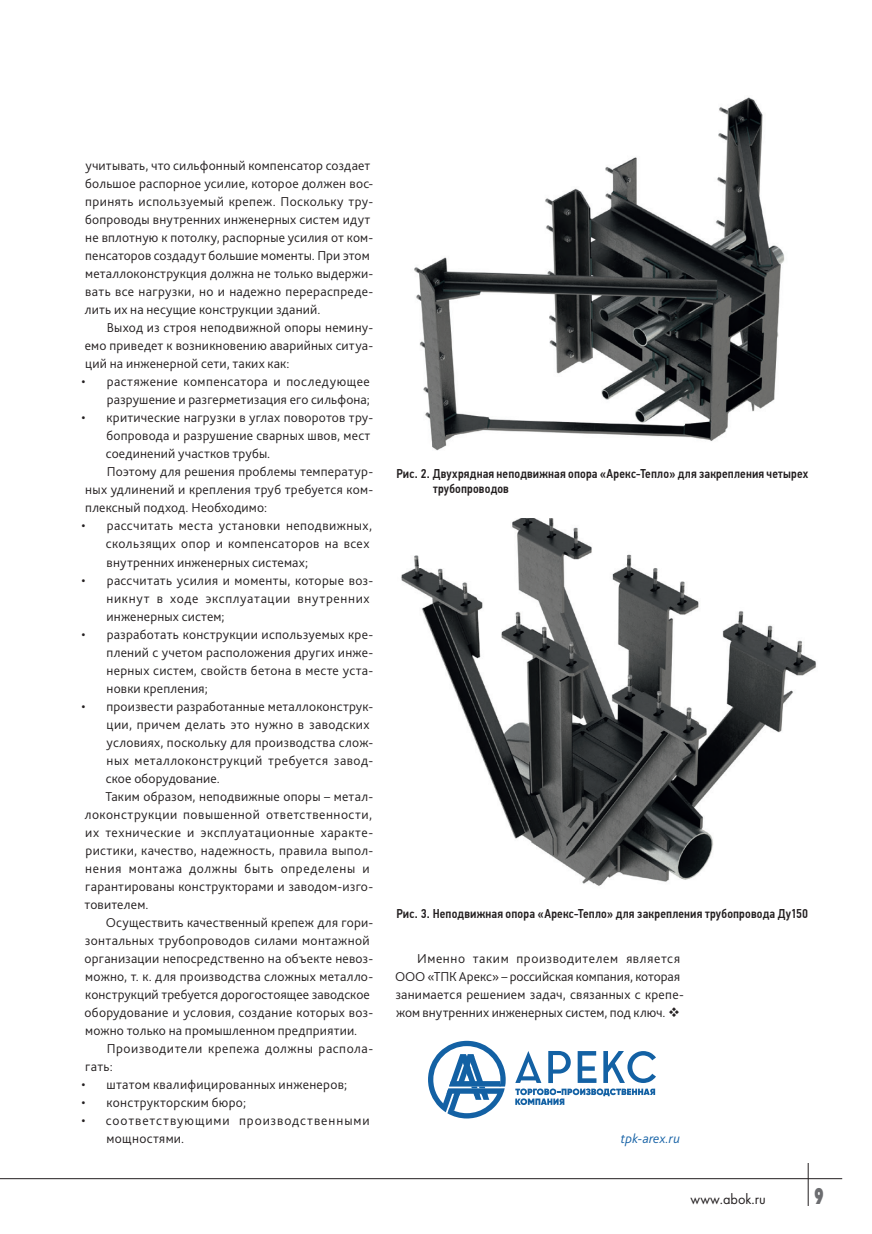
<style>
.page{position:relative;width:872px;height:1234px;background:#fff}
.page>*{position:absolute;margin:0;border:0;box-sizing:border-box;transform-origin:0 0}
.t1{font:22.5px "Futura Futuris XC";color:#6c6d70;scale:.6 1}
.t2{font:15px "Futura";color:#231f20;scale:.95 1}
._04-body_text{font:300 13.5px/18px "Bliss Pro";letter-spacing:.015em;color:#231f20}
._04-body_text-2{font:300 13.5px/18px "Bliss Pro";letter-spacing:.07em;color:#231f20}
._04-body_text-3{font:300 13.5px/18px "Bliss Pro";letter-spacing:.04em;color:#231f20}
._04-body_text-4{font:italic 300 13.5px "Bliss Pro";letter-spacing:.01em;color:#1561a5}
._08-podpis_photo{font:500 12.75px/15px "PF Din Text Cond Pro";letter-spacing:.01em;color:#231f20}
</style>
<div class="page">
<hr style="left:0;top:1177px;width:842px;height:1px;background:#231f20">
<hr style="left:808px;top:1162px;width:1px;height:43px;background:#231f20">
<img style="left:414px;top:97px;width:371px;height:354px">
<img style="left:401px;top:518px;width:415px;height:368px">
<svg style="left:428px;top:1040px;width:77px;height:78px"></svg>
<svg style="left:515px;top:1051px;width:26px;height:31px"></svg>
<svg style="left:548px;top:1051px;width:23px;height:31px"></svg>
<svg style="left:577px;top:1051px;width:19px;height:31px"></svg>
<svg style="left:603px;top:1051px;width:53px;height:31px"></svg>
<svg style="left:515px;top:1088px;width:140px;height:16px"></svg>
<p class="_04-body_text" style="left:85px;top:156px;width:290px">учитывать, что сильфонный компенсатор создает большое распорное усилие, которое должен вос&shy;принять используемый крепеж. Поскольку тру&shy;бопроводы внутренних инженерных систем идут не вплотную к потолку, распорные усилия от ком&shy;пенсаторов создадут большие моменты. При этом металлоконструкция должна не только выдержи&shy;вать все нагрузки, но и надежно перераспреде&shy;лить их на несущие конструкции зданий.</p>
<p class="_04-body_text" style="left:85px;top:318px;width:290px;text-align:justify;text-indent:22px">Выход из строя неподвижной опоры немину&shy;емо приведет к возникновению аварийных ситуа&shy;ций на инженерной сети, таких как:</p>
<p class="_04-body_text" style="left:81px;top:372px;width:290px;text-align:right">• растяжение компенсатора и последующее разрушение и разгерметизация его сильфона;</p>
<p class="_04-body_text" style="left:106px;top:408px;width:269px;text-indent:-24px">• критические нагрузки в углах поворотов тру&shy;бопровода и разрушение сварных швов, мест соединений участков трубы.</p>
<p class="_04-body_text" style="left:85px;top:462px;width:289px;text-align:justify;text-indent:21px">Поэтому для решения проблемы температур&shy;ных удлинений и крепления труб требуется ком&shy;плексный подход. Необходимо:</p>
<p class="_04-body_text" style="left:106px;top:516px;width:268px;text-indent:-24px">• рассчитать места установки неподвижных, скользящих опор и компенсаторов на всех внутренних инженерных системах;</p>
<p class="_04-body_text" style="left:107px;top:570px;width:268px;text-indent:-25px">• рассчитать усилия и моменты, которые воз&shy;никнут в ходе эксплуатации внутренних инженерных систем;</p>
<p class="_04-body_text" style="left:107px;top:624px;width:268px;text-align:justify;text-indent:-25px">• разработать конструкции используемых кре&shy;плений с учетом расположения других инже&shy;нерных систем, свойств бетона в месте уста&shy;новки крепления;</p>
<p class="_04-body_text" style="left:106px;top:696px;width:269px;text-indent:-24px">• произвести разработанные металлоконструк&shy;ции, причем делать это нужно в заводских условиях, поскольку для производства слож&shy;ных металлоконструкций требуется завод&shy;ское оборудование.</p>
<p class="_04-body_text" style="left:85px;top:786px;width:290px;text-indent:21px">Таким образом, неподвижные опоры – метал&shy;локонструкции повышенной ответственности, их технические и эксплуатационные характе&shy;ристики, качество, надежность, правила выпол&shy;нения монтажа должны быть определены и гарантированы конструкторами и заводом-изго&shy;товителем.</p>
<p class="_04-body_text" style="left:85px;top:912px;width:290px;text-indent:21px">Осуществить качественный крепеж для гори&shy;зонтальных трубопроводов силами монтажной организации непосредственно на объекте невоз&shy;можно, т. к. для производства сложных металло&shy;конструкций требуется дорогостоящее заводское оборудование и условия, создание которых воз&shy;можно только на промышленном предприятии.</p>
<p class="_04-body_text-3" style="left:85px;top:1038px;width:289px;text-indent:21px">Производители крепежа должны распола&shy;гать:</p>
<p class="_04-body_text" style="left:81px;top:1074px;width:267px">• штатом квалифицированных инженеров;</p>
<p class="_04-body_text" style="left:81px;top:1092px;width:166px">• конструкторским бюро;</p>
<p class="_04-body_text-2" style="left:107px;top:1110px;width:264px;text-indent:-25px">• соответствующими производственными мощностями.</p>
<p class="_08-podpis_photo" style="left:433px;top:466px;width:377px;text-indent:-37px">Рис. 2. Двухрядная неподвижная опора «Арекс-Тепло» для закрепления четырех трубопроводов</p>
<p class="_08-podpis_photo" style="left:396px;top:906px;width:413px">Рис. 3. Неподвижная опора «Арекс-Тепло» для закрепления трубопровода Ду150</p>
<p class="_04-body_text" style="left:395px;top:948px;width:290px;text-indent:22px">Именно таким производителем является ООО «ТПК Арекс» – российская компания, которая занимается решением задач, связанных с крепе&shy;жом внутренних инженерных систем, под ключ. ❖</p>
<p class="_04-body_text-4" style="left:621px;top:1129px;width:61px">tpk-arex.ru</p>
<p class="t2" style="left:690px;top:1189px;width:80px">www.abok.ru</p>
<p class="t1" style="left:814px;top:1183px;width:17px">9</p>
</div>
